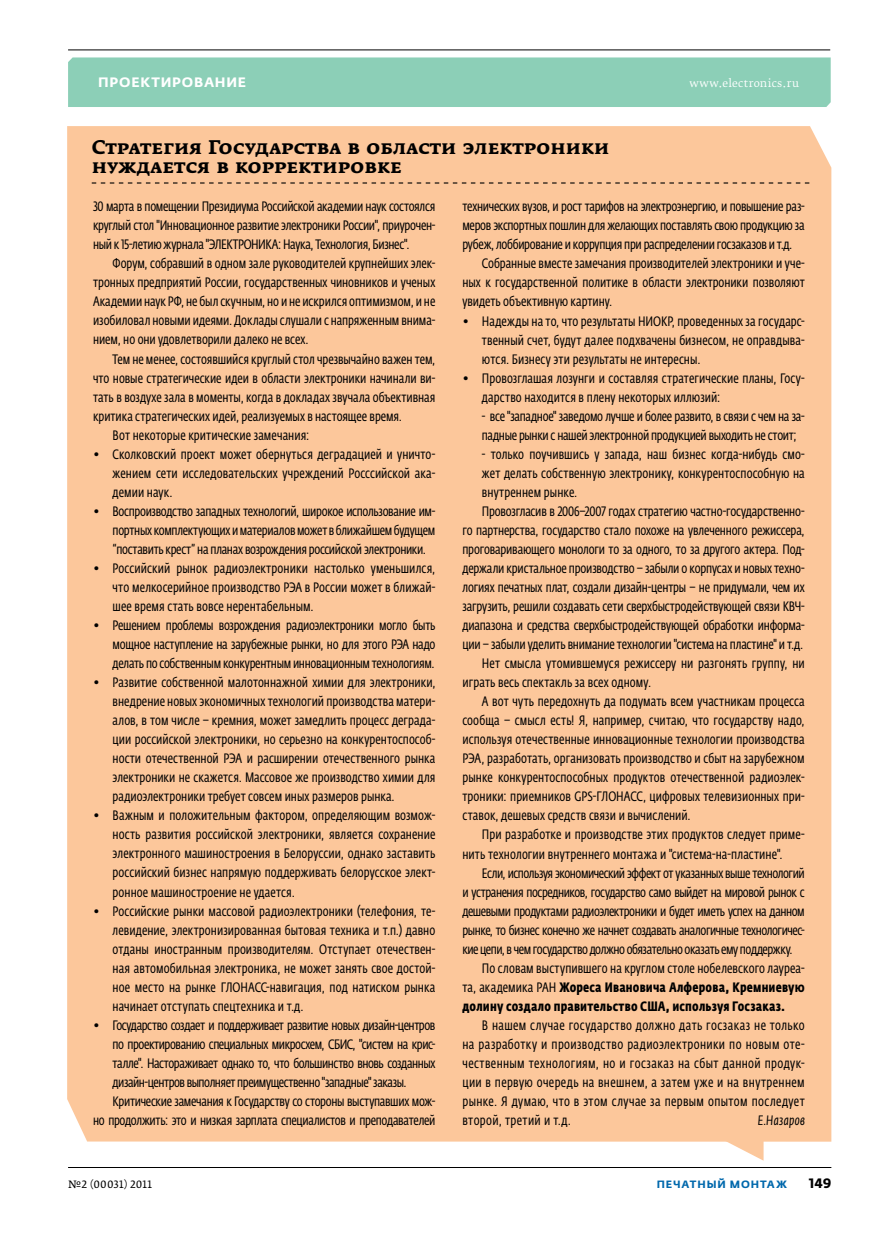
<style>
.page{position:relative;width:881px;height:1234px;background:#fff}
.page>*{position:absolute;margin:0;border:0;box-sizing:border-box;transform-origin:0 0}
.t1{font:700 19.5px/19px "Fedra Serif A Pro";color:#000}
.t2{font:13.5px/19px "Fedra Sans Cond Pro";letter-spacing:-.005em;color:#000;text-align:justify}
.t3{font:13.5px "Fedra Sans Cond Pro";letter-spacing:-.03em;color:#000}
.t4{font:13.5px "Fedra Sans Cond Pro";letter-spacing:-.035em;color:#000}
.t5{font:700 13.5px "Fedra Sans Cond Pro";letter-spacing:.015em;color:#000}
.t6{font:700 13.5px "Fedra Sans Alt Pro";letter-spacing:.055em;color:#fff}
.t7{font:italic 13.5px "Fedra Sans Cond Pro";letter-spacing:.025em;color:#000}
.t8{font:700 13.5px "Fedra Sans Pro";color:#000}
.t9{font:10.5px "Fedra Serif B Pro";letter-spacing:.03em;color:#fff}
.t10{font:700 10.5px "Fedra Sans Alt Pro";letter-spacing:.085em;color:#0068ac}
.t11{font:10.5px "Fedra Serif A Pro";letter-spacing:.02em;color:#000}
.s1{font-weight:400}
</style>
<div class="page">
<div style="left:68px;top:57px;width:762px;height:50px;background:#8ccfb7"></div>
<hr style="left:68px;top:49px;width:761px;height:1px;background:#000">
<hr style="left:68px;top:1166px;width:763px;height:1px;background:#000">
<div style="left:67px;top:126px;width:764px;height:1015px;background:#fcc79b"></div>
<svg style="left:652px;top:1102px;width:111px;height:58px"></svg>
<svg style="left:92px;top:182px;width:717px;height:1px"></svg>
<p class="t6" style="left:98px;top:73px;width:149px">Проектирование</p>
<p class="t9" style="left:689px;top:76px;width:111px">www.electronics.ru</p>
<h1 class="t1" style="left:92px;top:138px;width:519px">Стратегия Государства в области электроники нуждается в корректировке</h1>
<p class="t2" style="left:93px;top:197px;width:343px">30 марта в помещении Президиума Российской академии наук состоялся круглый стол "Инновационное развитие электроники России", приурочен&shy;ный к 15-летию журнала "ЭЛЕКТРОНИКА: Наука, Технология, Бизнес".</p>
<p class="t2" style="left:93px;top:254px;width:343px;text-indent:19px">Форум, собравший в одном зале руководителей крупнейших элек&shy;тронных предприятий России, государственных чиновников и ученых Академии наук РФ, не был скучным, но и не искрился оптимизмом, и не изобиловал новыми идеями. Доклады слушали с напряженным внима&shy;нием, но они удовлетворили далеко не всех.</p>
<p class="t2" style="left:112px;top:349px;width:324px">Тем не менее, состоявшийся круглый стол чрезвычайно важен тем,</p>
<p class="t2" style="left:93px;top:368px;width:343px">что новые стратегические идеи в области электроники начинали ви-</p>
<p class="t2" style="left:93px;top:387px;width:344px">тать в воздухе зала в моменты, когда в докладах звучала объективная</p>
<p class="t2" style="left:93px;top:406px;width:310px">критика стратегических идей, реализуемых в настоящее время.</p>
<p class="t2" style="left:112px;top:425px;width:198px">Вот некоторые критические замечания:</p>
<p class="t2" style="left:112px;top:444px;width:324px;text-indent:-19px">• Сколковский проект может обернуться деградацией и уничто&shy;жением сети исследовательских учреждений Росссийской ака&shy;демии наук.</p>
<p class="t2" style="left:112px;top:501px;width:324px;text-indent:-19px">• Воспроизводство западных технологий, широкое использование им&shy;портных комплектующих и материалов может в ближайшем будущем “поставить крест” на планах возрождения российской электроники.</p>
<p class="t2" style="left:112px;top:559px;width:324px;text-indent:-19px">• Российский рынок радиоэлектроники настолько уменьшился, что мелкосерийное производство РЭА в России может в ближай&shy;шее время стать вовсе нерентабельным.</p>
<p class="t2" style="left:112px;top:616px;width:324px;text-indent:-19px">• Решением проблемы возрождения радиоэлектроники могло быть мощное наступление на зарубежные рынки, но для этого РЭА надо делать по собственным конкурентным инновационным технологиям.</p>
<p class="t2" style="left:112px;top:673px;width:324px;text-indent:-19px">• Развитие собственной малотоннажной химии для электроники, внедрение новых экономичных технологий производства матери&shy;алов, в том числе – кремния, может замедлить процесс деграда&shy;ции российской электроники, но серьезно на конкурентоспособ&shy;ности отечественной РЭА и расширении отечественного рынка электроники не скажется. Массовое же производство химии для радиоэлектроники требует совсем иных размеров рынка.</p>
<p class="t2" style="left:112px;top:806px;width:324px;text-indent:-19px">• Важным и положительным фактором, определяющим возмож&shy;ность развития российской электроники, является сохранение электронного машиностроения в Белоруссии, однако заставить российский бизнес напрямую поддерживать белорусское элект&shy;ронное машиностроение не удается.</p>
<p class="t2" style="left:112px;top:901px;width:324px;text-indent:-19px">• Российские рынки массовой радиоэлектроники (телефония, те&shy;левидение, электронизированная бытовая техника и т.п.) давно отданы иностранным производителям. Отступает отечествен&shy;ная автомобильная электроника, не может занять свое достой&shy;ное место на рынке ГЛОНАСС-навигация, под натиском рынка начинает отступать спецтехника и т.д.</p>
<p class="t3" style="left:93px;top:1016px;width:343px">• Государство создает и поддерживает развитие новых дизайн-центров</p>
<p class="t4" style="left:112px;top:1035px;width:324px">по проектированию специальных микросхем, СБИС, "систем на крис-</p>
<p class="t4" style="left:112px;top:1054px;width:324px">талле". Настораживает однако то, что большинство вновь созданных</p>
<p class="t3" style="left:112px;top:1073px;width:295px">дизайн-центров выполняет преимущественно "западные" заказы.</p>
<p class="t2" style="left:112px;top:1091px;width:324px">Критические замечания к Государству со стороны выступавших мож-</p>
<p class="t2" style="left:93px;top:1110px;width:343px">но продолжить: это и низкая зарплата специалистов и преподавателей</p>
<p class="t2" style="left:462px;top:197px;width:343px">технических вузов, и рост тарифов на электроэнергию, и повышение раз-</p>
<p class="t2" style="left:462px;top:216px;width:343px">меров экспортных пошлин для желающих поставлять свою продукцию за</p>
<p class="t2" style="left:462px;top:235px;width:331px">рубеж, лоббирование и коррупция при распределении госзаказов и т.д.</p>
<p class="t2" style="left:481px;top:254px;width:324px">Собранные вместе замечания производителей электроники и уче-</p>
<p class="t2" style="left:462px;top:273px;width:343px">ных к государственной политике в области электроники позволяют</p>
<p class="t2" style="left:462px;top:292px;width:151px">увидеть объективную картину.</p>
<p class="t2" style="left:481px;top:311px;width:324px;text-indent:-19px">• Надежды на то, что результаты НИОКР, проведенных за государс&shy;твенный счет, будут далее подхвачены бизнесом, не оправдыва&shy;ются. Бизнесу эти результаты не интересны.</p>
<p class="t2" style="left:481px;top:368px;width:324px;text-indent:-19px">• Провозглашая лозунги и составляя стратегические планы, Госу&shy;дарство находится в плену некоторых иллюзий:</p>
<p class="t2" style="left:481px;top:406px;width:324px">- все "западное" заведомо лучше и более развито, в связи с чем на за&shy;падные рынки с нашей электронной продукцией выходить не стоит;</p>
<p class="t2" style="left:481px;top:444px;width:324px">- только поучившись у запада, наш бизнес когда-нибудь смо-</p>
<p class="t2" style="left:481px;top:463px;width:324px">жет делать собственную электронику, конкурентоспособную на</p>
<p class="t2" style="left:481px;top:482px;width:97px">внутреннем рынке.</p>
<p class="t2" style="left:481px;top:502px;width:324px">Провозгласив в 2006–2007 годах стратегию частно-государственно-</p>
<p class="t2" style="left:462px;top:521px;width:343px">го партнерства, государство стало похоже на увлеченного режиссера,</p>
<p class="t2" style="left:462px;top:540px;width:343px">проговаривающего монологи то за одного, то за другого актера. Под-</p>
<p class="t2" style="left:462px;top:559px;width:343px">держали кристальное производство – забыли о корпусах и новых техно-</p>
<p class="t2" style="left:462px;top:578px;width:343px">логиях печатных плат, создали дизайн-центры – не придумали, чем их</p>
<p class="t2" style="left:462px;top:597px;width:343px">загрузить, решили создавать сети сверхбыстродействующей связи КВЧ-</p>
<p class="t2" style="left:462px;top:616px;width:343px">диапазона и средства сверхбыстродействующей обработки информа-</p>
<p class="t2" style="left:462px;top:635px;width:342px">ции – забыли уделить внимание технологии "система на пластине" и т.д.</p>
<p class="t2" style="left:481px;top:654px;width:324px">Нет смысла утомившемуся режиссеру ни разгонять группу, ни</p>
<p class="t2" style="left:462px;top:673px;width:190px">играть весь спектакль за всех одному.</p>
<p class="t2" style="left:481px;top:692px;width:324px">А вот чуть передохнуть да подумать всем участникам процесса</p>
<p class="t2" style="left:462px;top:711px;width:343px">сообща – смысл есть! Я, например, считаю, что государству надо,</p>
<p class="t2" style="left:462px;top:730px;width:343px">используя отечественные инновационные технологии производства</p>
<p class="t2" style="left:462px;top:749px;width:343px">РЭА, разработать, организовать производство и сбыт на зарубежном</p>
<p class="t2" style="left:462px;top:768px;width:343px">рынке конкурентоспособных продуктов отечественной радиоэлек-</p>
<p class="t2" style="left:462px;top:787px;width:343px">троники: приемников GPS-ГЛОНАСС, цифровых телевизионных при-</p>
<p class="t2" style="left:462px;top:806px;width:230px">ставок, дешевых средств связи и вычислений.</p>
<p class="t2" style="left:481px;top:825px;width:324px">При разработке и производстве этих продуктов следует приме-</p>
<p class="t2" style="left:462px;top:844px;width:321px">нить технологии внутреннего монтажа и "система-на-пластине".</p>
<p class="t3" style="left:481px;top:864px;width:324px">Если, используя экономический эффект от указанных выше технологий</p>
<p class="t3" style="left:462px;top:883px;width:343px">и устранения посредников, государство само выйдет на мировой рынок с</p>
<p class="t3" style="left:462px;top:902px;width:343px">дешевыми продуктами радиоэлектроники и будет иметь успех на данном</p>
<p class="t4" style="left:462px;top:921px;width:343px">рынке, то бизнес конечно же начнет создавать аналогичные технологичес-</p>
<p class="t3" style="left:462px;top:940px;width:331px">кие цепи, в чем государство должно обязательно оказать ему поддержку.</p>
<p class="t2" style="left:481px;top:958px;width:324px">По словам выступившего на круглом столе нобелевского лауреа-</p>
<p class="t5" style="left:462px;top:978px;width:343px"><span class="s1">та, академика РАН</span> Жореса Ивановича Алферова, Кремниевую</p>
<p class="t5" style="left:462px;top:997px;width:324px">долину создало правительство США, используя Госзаказ.</p>
<p class="t2" style="left:462px;top:1015px;width:344px;text-indent:19px">В нашем случае государство должно дать госзаказ не только на разработку и производство радиоэлектроники по новым оте&shy;чественным технологиям, но и госзаказ на сбыт данной продук&shy;ции в первую очередь на внешнем, а затем уже и на внутреннем рынке. Я думаю, что в этом случае за первым опытом последует второй, третий и т.д.</p>
<p class="t7" style="left:757px;top:1111px;width:48px">Е.Назаров</p>
<p class="t11" style="left:68px;top:1177px;width:86px">№2 (00031) 2011</p>
<p class="t10" style="left:656px;top:1177px;width:132px">печатный монтаж</p>
<p class="t8" style="left:808px;top:1174px;width:24px">149</p>
</div>
